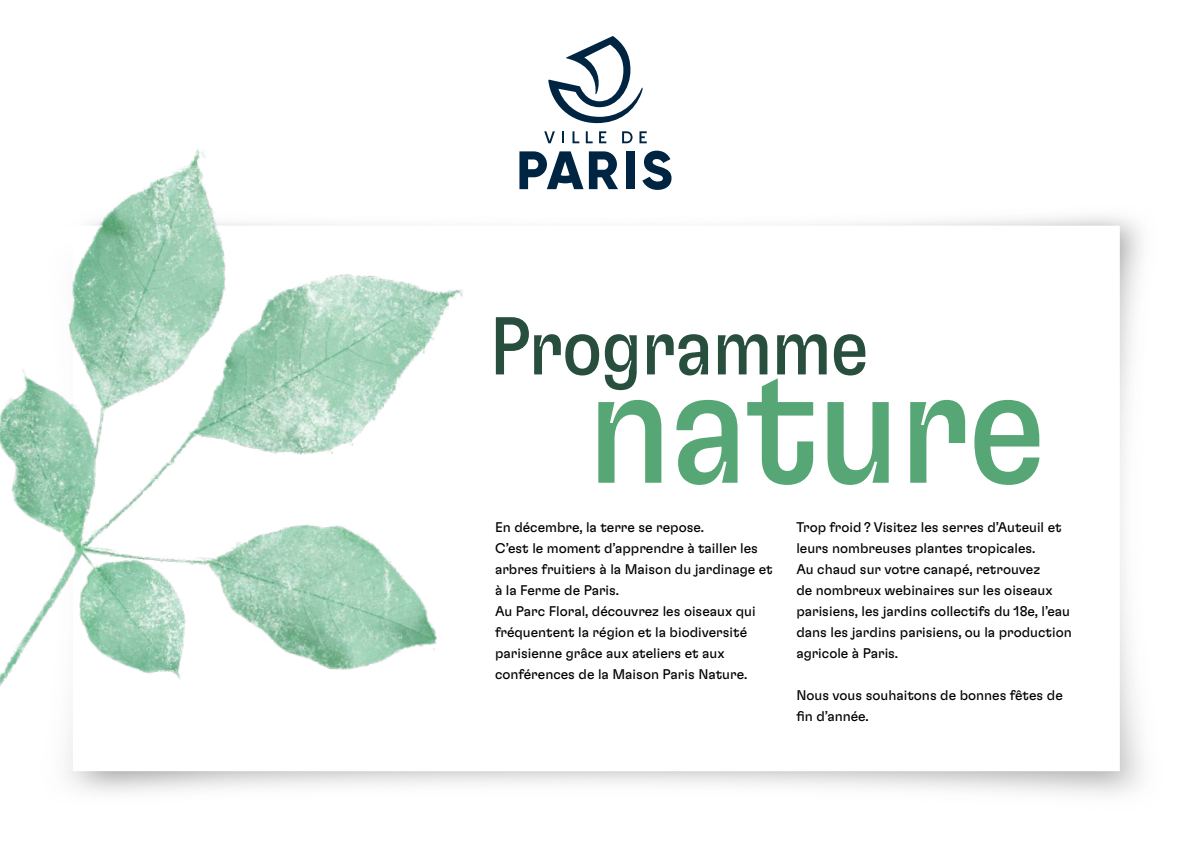
<style>
.page{position:relative;width:1191px;height:842px;background:#fff}
.page>*{position:absolute;margin:0;border:0;box-sizing:border-box;transform-origin:0 0}
.t1{font:condensed 168.4px "GT Flexa";letter-spacing:-.01em;color:#56a775}
.t2{font:condensed 81.8px "GT Flexa";letter-spacing:-.01em;color:#284e3d}
.t3{font:14px/21px "GT Flexa";color:#000}
</style>
<div class="page">
<img style="left:529px;top:170px;width:613px;height:625px">
<div style="left:626px;top:151px;width:8px;height:38px;background:#002542"></div>
<svg style="left:589px;top:151px;width:29px;height:38px"></svg>
<svg style="left:529px;top:151px;width:54px;height:38px"></svg>
<svg style="left:642px;top:151px;width:29px;height:39px"></svg>
<svg style="left:544px;top:131px;width:11px;height:12px"></svg>
<svg style="left:562px;top:131px;width:2px;height:12px"></svg>
<svg style="left:572px;top:131px;width:7px;height:12px"></svg>
<svg style="left:586px;top:131px;width:6px;height:12px"></svg>
<svg style="left:622px;top:131px;width:10px;height:12px"></svg>
<svg style="left:639px;top:131px;width:8px;height:12px"></svg>
<svg style="left:599px;top:131px;width:7px;height:12px"></svg>
<svg style="left:548px;top:36px;width:95px;height:87px"></svg>
<div style="left:73px;top:226px;width:1046px;height:545px;background:#fff"></div>
<img style="left:0;top:149px;width:529px;height:643px">
<h2 class="t2" style="left:489px;top:297px;width:380px">Programme</h2>
<h1 class="t1" style="left:587px;top:323px;width:461px">nature</h1>
<p class="t3" style="left:796px;top:516px;width:277px">Trop froid ? Visitez les serres d’Auteuil et leurs nombreuses plantes tropicales.<br>Au chaud sur votre canapé, retrouvez<br>de nombreux webinaires sur les oiseaux parisiens, les jardins collectifs du 18e, l’eau dans les jardins parisiens, ou la production agricole à Paris.</p>
<p class="t3" style="left:796px;top:684px;width:268px">Nous vous souhaitons de bonnes fêtes de fin d’année.</p>
<p class="t3" style="left:495px;top:516px;width:279px">En décembre, la terre se repose.<br>C’est le moment d’apprendre à tailler les arbres fruitiers à la Maison du jardinage et à la Ferme de Paris.<br>Au Parc Floral, découvrez les oiseaux qui fréquentent la région et la biodiversité parisienne grâce aux ateliers et aux conférences de la Maison Paris Nature.</p>
</div>
